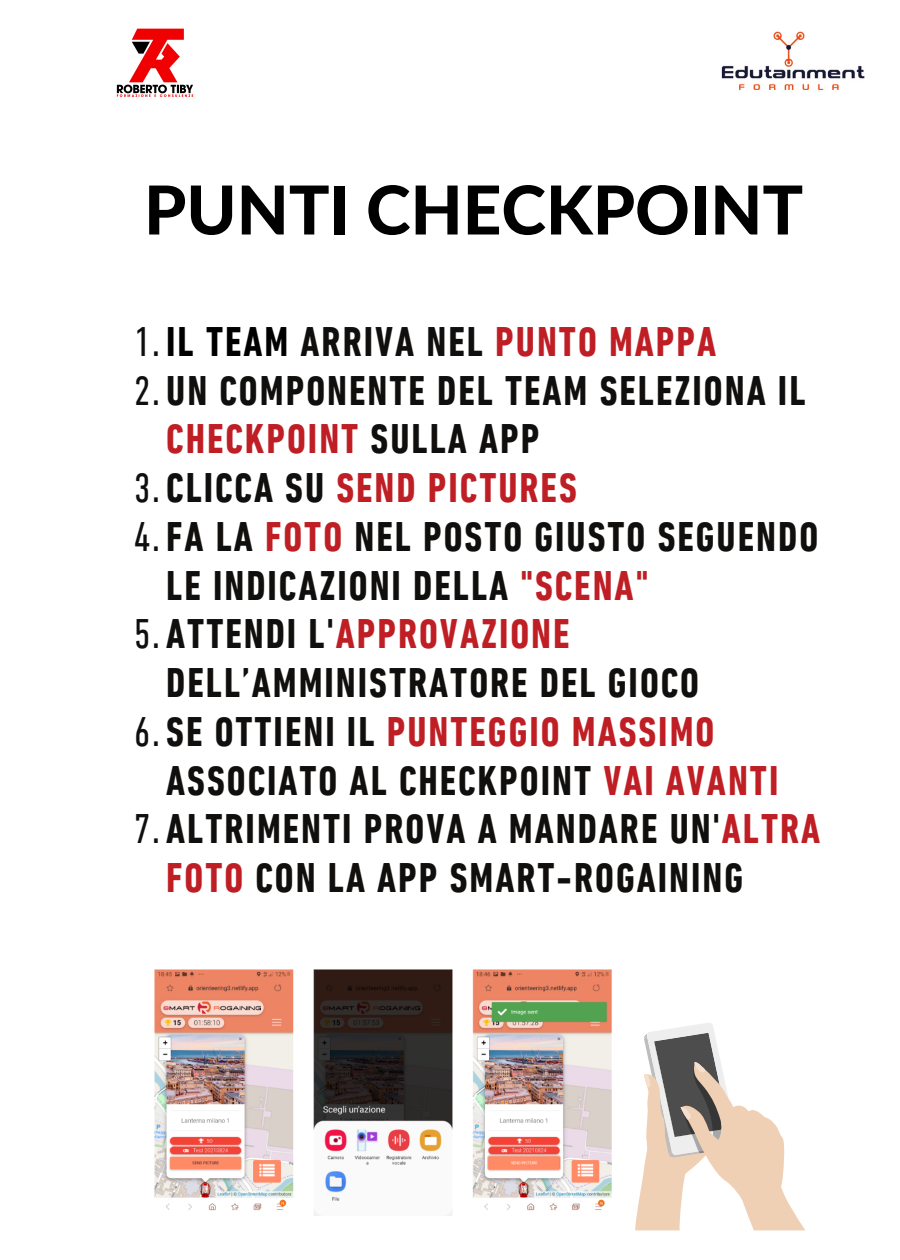
<style>
.page{position:relative;width:900px;height:1260px;background:#fff}
.page>*{position:absolute;margin:0;border:0;box-sizing:border-box;transform-origin:0 0}
.t1{font:800 67.5px "Lato Latin";color:#000}
.t2{font:700 condensed 42.25px/48.8px "DIN Next LT Pro";letter-spacing:.045em;color:#100f0d}
.t3{font:700 condensed 42.25px "DIN Next LT Pro";letter-spacing:.045em;color:#be1e24}
.s1{font-weight:400;color:#100f0d}
.s2{color:#000}
.s3{color:#100f0d}
.s4{font-weight:400}
.s5{color:#be1e24}
</style>
<div class="page">
<svg style="left:635px;top:1023px;width:170px;height:207px"></svg>
<img style="left:154px;top:969px;width:458px;height:247px">
<img style="left:721px;top:31px;width:144px;height:59px">
<img style="left:116px;top:28px;width:78px;height:69px">
<p class="t1" style="left:144px;top:180px;width:661px">PUNTI CHECKPOINT</p>
<p class="t3" style="left:134px;top:324px;width:584px"><span class="s1">1.</span><span class="s2">IL TEAM</span> <span class="s3">ARRIVA NEL</span> PUNTO MAPPA</p>
<p class="t2" style="left:166px;top:370px;width:641px;text-indent:-32px"><span class="s4">2.</span>UN COMPONENTE DEL TEAM SELEZIONA IL<br><span class="s5">CHECKPOINT</span> SULLA APP</p>
<h1 class="t3" style="left:134px;top:471px;width:444px"><span class="s1">3.</span><span class="s3">CLICCA SU</span> SEND PICTURES</h1>
<p class="t2" style="left:166px;top:516px;width:653px;text-indent:-32px"><span class="s4">4.</span>FA LA <span class="s5">FOTO</span> NEL POSTO GIUSTO SEGUENDO<br>LE INDICAZIONI DELLA <span class="s5">"SCENA"</span></p>
<p class="t3" style="left:134px;top:617px;width:437px"><span class="s1">5.</span><span class="s3">ATTENDI L'</span>APPROVAZIONE</p>
<p class="t2" style="left:134px;top:662px;width:582px;text-align:center">DELL’AMMINISTRATORE DEL GIOCO<br><span class="s4">6.</span>SE OTTIENI IL <span class="s5">PUNTEGGIO MASSIMO</span></p>
<p class="t2" style="left:166px;top:760px;width:614px">ASSOCIATO AL CHECKPOINT <span class="s5">VAI AVANTI</span></p>
<p class="t2" style="left:166px;top:809px;width:655px;text-indent:-32px"><span class="s4">7.</span>ALTRIMENTI PROVA A MANDARE UN'<span class="s5">ALTRA<br>FOTO</span> CON LA APP SMART-ROGAINING</p>
</div>
